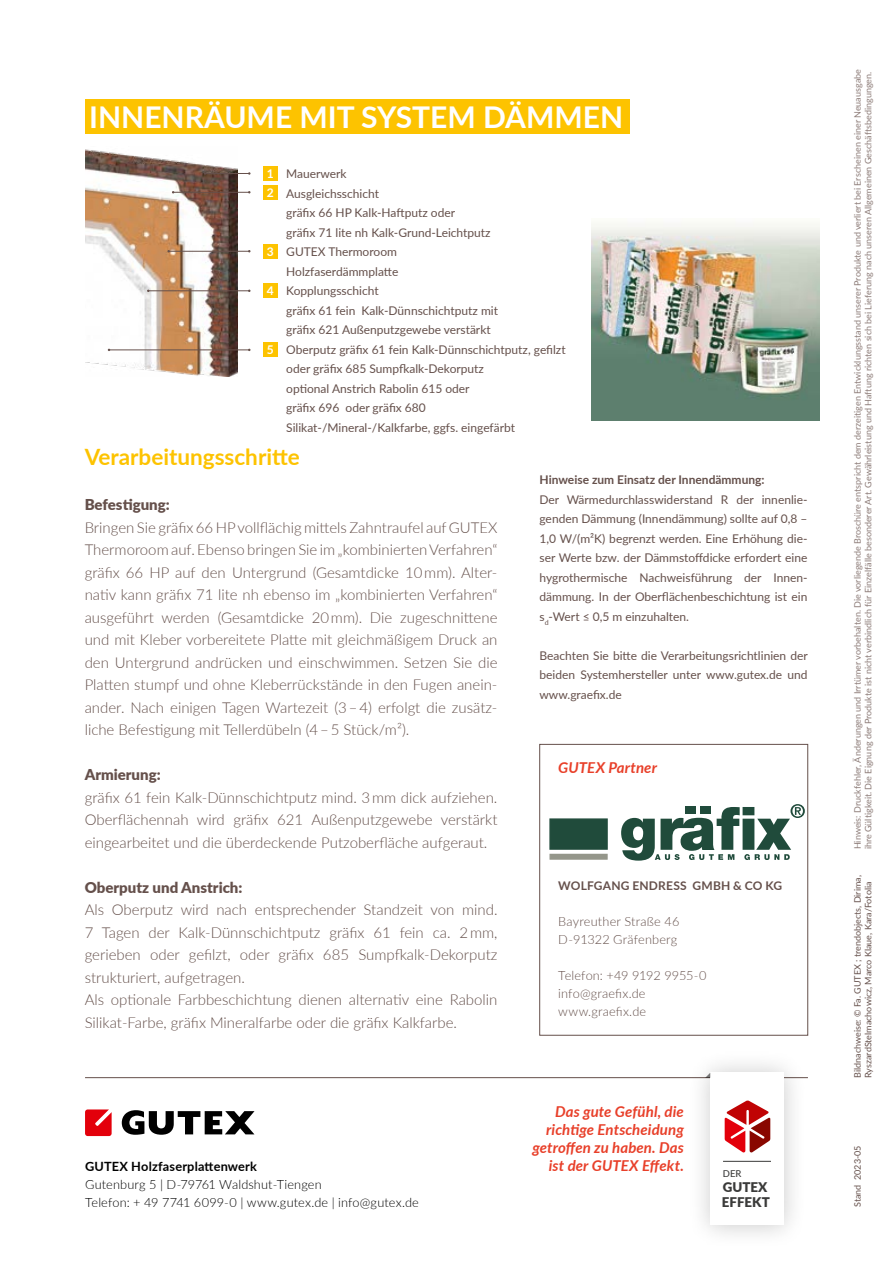
<style>
.page{position:relative;width:893px;height:1263px;background:#fff}
.page>*{position:absolute;margin:0;border:0;box-sizing:border-box;transform-origin:0 0}
.Headline{font:700 30px "Lato";color:#fff}
.Subheadline{font:700 22.5px "Lato";color:#fdc300}
.Fließtext{font:300 15px/22.5px "Lato";color:#65504b;text-align:justify}
.Ihr_Fachhändler{font:italic 700 15px/18px "Lato";letter-spacing:.005em;color:#e83f29;text-align:right}
.Zwischenüberschrift{font:900 15px "Lato";color:#65504b}
.Fließtext-2{font:900 15px "Lato";color:#65504b}
.t1{font:900 13.35px/14.9px "Lato";color:#3a3a39}
.Fachhändler_Adresse{font:300 12.75px "Lato";letter-spacing:.01em;color:#65504b}
.t2{font:300 12.75px/18px "Lato";letter-spacing:.01em;color:#000}
.t3{font:700 12.75px "Lato";letter-spacing:.015em;color:#000}
.Fließtext_klein{font:12px/19.5px "Lato";color:#65504b}
.Fließtext_klein-2{font:700 12px "Lato";color:#65504b}
.Fachhändler_Adresse-2{font:700 12px "Lato";letter-spacing:.015em;color:#65504b}
.Fließtext-3{font:700 12px "Lato";color:#fff}
.t4{font:500 9.45px "Lato";color:#3a3a39}
.t5{font:9px/10.8px "Lato";color:#8c7b77}
.t6{font:9px/10.8px "Lato";color:#65504b}
</style>
<div class="page">
<hr style="left:85px;top:1077px;width:723px;height:1px;background:#65504b">
<div style="left:687px;top:1049px;width:120px;height:199px;background:#000;opacity:.21"></div>
<svg style="left:705px;top:1073px;width:79px;height:152px"></svg>
<hr style="left:723px;top:1161px;width:48px;height:1px;background:#3a3a39">
<svg style="left:122px;top:1110px;width:132px;height:25px"></svg>
<svg style="left:85px;top:1109px;width:27px;height:27px"></svg>
<img style="left:85px;top:149px;width:152px;height:228px">
<div style="left:539px;top:744px;width:269px;height:291px;border:1px solid #65504b"></div>
<div style="left:85px;top:99px;width:545px;height:34px;background:#fdc300"></div>
<div style="left:263px;top:283px;width:15px;height:15px;background:#fdc300"></div>
<div style="left:263px;top:342px;width:15px;height:15px;background:#fdc300"></div>
<div style="left:263px;top:244px;width:15px;height:15px;background:#fdc300"></div>
<div style="left:263px;top:185px;width:15px;height:15px;background:#fdc300"></div>
<div style="left:263px;top:166px;width:15px;height:15px;background:#fdc300"></div>
<hr style="left:205px;top:173px;width:44px;height:1px;background:#65504b">
<hr style="left:173px;top:192px;width:76px;height:1px;background:#65504b">
<hr style="left:148px;top:290px;width:101px;height:1px;background:#65504b">
<hr style="left:109px;top:349px;width:140px;height:1px;background:#65504b">
<hr style="left:169px;top:251px;width:80px;height:1px;background:#65504b">
<div style="left:549px;top:818px;width:59px;height:32px;background:#204b3b;border:1px solid #204b3b"></div>
<div style="left:550px;top:854px;width:57px;height:5px;background:#94968a"></div>
<div style="left:549px;top:854px;width:59px;height:6px;border:1px solid #94968a"></div>
<svg style="left:621px;top:804px;width:184px;height:57px"></svg>
<img style="left:591px;top:223px;width:228px;height:197px">
<p class="Headline" style="left:89px;top:95px;width:535px">INNENRÄUME MIT SYSTEM DÄMMEN</p>
<p class="Fließtext-3" style="left:267px;top:165px;width:8px">1</p>
<p class="Fließtext-3" style="left:267px;top:183px;width:8px">2</p>
<p class="Fließtext-3" style="left:267px;top:242px;width:8px">3</p>
<p class="Fließtext-3" style="left:267px;top:282px;width:8px">4</p>
<p class="Fließtext-3" style="left:267px;top:341px;width:8px">5</p>
<p class="Fließtext_klein" style="left:286px;top:164px;width:62px">Mauerwerk</p>
<p class="Fließtext_klein" style="left:286px;top:183px;width:170px">Ausgleichsschicht<br>gräfix 66 HP Kalk-Haftputz oder</p>
<p class="Fließtext_klein" style="left:286px;top:222px;width:206px">gräfix 71 lite nh Kalk-Grund-Leichtputz</p>
<p class="Fließtext_klein" style="left:286px;top:242px;width:114px">GUTEX Thermoroom<br>Holzfaserdämmplatte</p>
<p class="Fließtext_klein" style="left:286px;top:281px;width:213px">Kopplungsschicht<br>gräfix 61 fein Kalk-Dünnschichtputz mit</p>
<p class="Fließtext_klein" style="left:286px;top:320px;width:206px">gräfix 621 Außenputzgewebe verstärkt</p>
<p class="Fließtext_klein" style="left:286px;top:339px;width:281px">Oberputz gräfix 61 fein Kalk-Dünnschichtputz, gefilzt</p>
<p class="Fließtext_klein" style="left:286px;top:359px;width:199px">oder gräfix 685 Sumpfkalk-Dekorputz optional Anstrich Rabolin 615 oder</p>
<p class="Fließtext_klein" style="left:286px;top:398px;width:141px">gräfix 696 oder gräfix 680</p>
<p class="Fließtext_klein" style="left:286px;top:417px;width:230px">Silikat-/Mineral-/Kalkfarbe, ggfs. eingefärbt</p>
<p class="Subheadline" style="left:85px;top:440px;width:217px">Verarbeitungsschritte</p>
<p class="Zwischenüberschrift" style="left:85px;top:493px;width:87px">Befestigung:</p>
<p class="Fließtext" style="left:85px;top:515px;width:414px">Bringen Sie gräfix 66 HP vollflächig mittels Zahntraufel auf GUTEX Thermoroom auf. Ebenso bringen Sie im „kombinierten Verfahren“ gräfix 66 HP auf den Untergrund (Gesamtdicke 10 mm). Alter&shy;nativ kann gräfix 71 lite nh ebenso im „kombinierten Verfahren“ ausgeführt werden (Gesamtdicke 20 mm). Die zugeschnittene und mit Kleber vorbereitete Platte mit gleichmäßigem Druck an den Untergrund andrücken und einschwimmen. Setzen Sie die Platten stumpf und ohne Kleberrückstände in den Fugen anein&shy;ander. Nach einigen Tagen Wartezeit (3 – 4) erfolgt die zusätz&shy;liche Befestigung mit Tellerdübeln (4 – 5 Stück/m²).</p>
<p class="Zwischenüberschrift" style="left:85px;top:763px;width:78px">Armierung:</p>
<p class="Fließtext" style="left:85px;top:785px;width:414px">gräfix 61 fein Kalk-Dünnschichtputz mind. 3 mm dick aufziehen.<br>Oberflächennah wird gräfix 621 Außenputzgewebe verstärkt eingearbeitet und die überdeckende Putzoberfläche aufgeraut.</p>
<p class="Fließtext-2" style="left:85px;top:876px;width:159px">Oberputz und Anstrich:</p>
<p class="Fließtext" style="left:85px;top:898px;width:414px">Als Oberputz wird nach entsprechender Standzeit von mind.<br>7 Tagen der Kalk-Dünnschichtputz gräfix 61 fein ca. 2 mm, gerieben oder gefilzt, oder gräfix 685 Sumpfkalk-Dekorputz strukturiert, aufgetragen.</p>
<p class="Fließtext" style="left:85px;top:988px;width:414px">Als optionale Farbbeschichtung dienen alternativ eine Rabolin<br>Silikat-Farbe, gräfix Mineralfarbe oder die gräfix Kalkfarbe.</p>
<p class="Fließtext_klein-2" style="left:539px;top:471px;width:227px">Hinweise zum Einsatz der Innendämmung:</p>
<p class="Fließtext_klein" style="left:539px;top:489px;width:270px;text-align:justify">Der Wärmedurchlasswiderstand R der innenlie&shy;genden Dämmung (Innendämmung) sollte auf 0,8 – 1,0 W/(m²K) begrenzt werden. Eine Erhöhung die&shy;ser Werte bzw. der Dämmstoffdicke erfordert eine hygrothermische Nachweisführung der Innen&shy;dämmung. In der Oberflächenbeschichtung ist ein s<sub>d</sub>-Wert ≤ 0,5 m einzuhalten.</p>
<p class="Fließtext_klein" style="left:539px;top:645px;width:270px;text-align:justify">Beachten Sie bitte die Verarbeitungsrichtlinien der beiden Systemhersteller unter www.gutex.de und www.graefix.de</p>
<p class="Ihr_Fachhändler" style="left:558px;top:757px;width:100px">GUTEX Partner</p>
<p class="Fachhändler_Adresse-2" style="left:558px;top:877px;width:225px">WOLFGANG ENDRESS GMBH &amp; CO KG</p>
<p class="Fachhändler_Adresse" style="left:558px;top:913px;width:123px">Bayreuther Straße 46</p>
<p class="Fachhändler_Adresse" style="left:558px;top:931px;width:121px">D-91322 Gräfenberg</p>
<p class="Fachhändler_Adresse" style="left:558px;top:967px;width:150px">Telefon: +49 9192 9955-0</p>
<p class="Fachhändler_Adresse" style="left:558px;top:985px;width:89px">info@graefix.de</p>
<p class="Fachhändler_Adresse" style="left:558px;top:1003px;width:89px">www.graefix.de</p>
<p class="Ihr_Fachhändler" style="left:532px;top:1102px;width:153px">Das gute Gefühl, die richtige Entscheidung getroffen zu haben. Das</p>
<p class="t3" style="left:85px;top:1157px;width:173px">GUTEX Holzfaserplattenwerk</p>
<p class="Ihr_Fachhändler" style="left:549px;top:1156px;width:137px">ist der GUTEX Effekt.</p>
<p class="t2" style="left:85px;top:1175px;width:335px">Gutenburg 5 | D-79761 Waldshut-Tiengen<br>Telefon: + 49 7741 6099-0 | www.gutex.de | info@gutex.de</p>
<p class="t4" style="left:723px;top:1167px;width:20px">DER</p>
<p class="t1" style="left:722px;top:1179px;width:49px">GUTEX<br>EFFEKT</p>
<p class="t5" style="left:852px;top:849px;width:782px;rotate:-90deg">Hinweis: Druckfehler, Änderungen und Irrtümer vorbehalten. Die vorliegende Broschüre entspricht dem derzeitigen Entwicklungsstand unserer Produkte und verliert bei Erscheinen einer Neuausgabe ihre Gültigkeit. Die Eignung der Produkte ist nicht verbindlich für Einzelfälle besonderer Art. Gewährleistung und Haftung richten sich bei Lieferung nach unseren Allgemeinen Geschäftsbedingungen.</p>
<p class="t6" style="left:852px;top:1078px;width:204px;rotate:-90deg">Bildnachweise: © Fa. GUTEX ; trendobjects, Dirima,<br>RyszardStelmachowicz, Marco Klaue, Kara/Fotolia</p>
<p class="t6" style="left:852px;top:1207px;width:63px;rotate:-90deg">Stand 2023-05</p>
</div>
